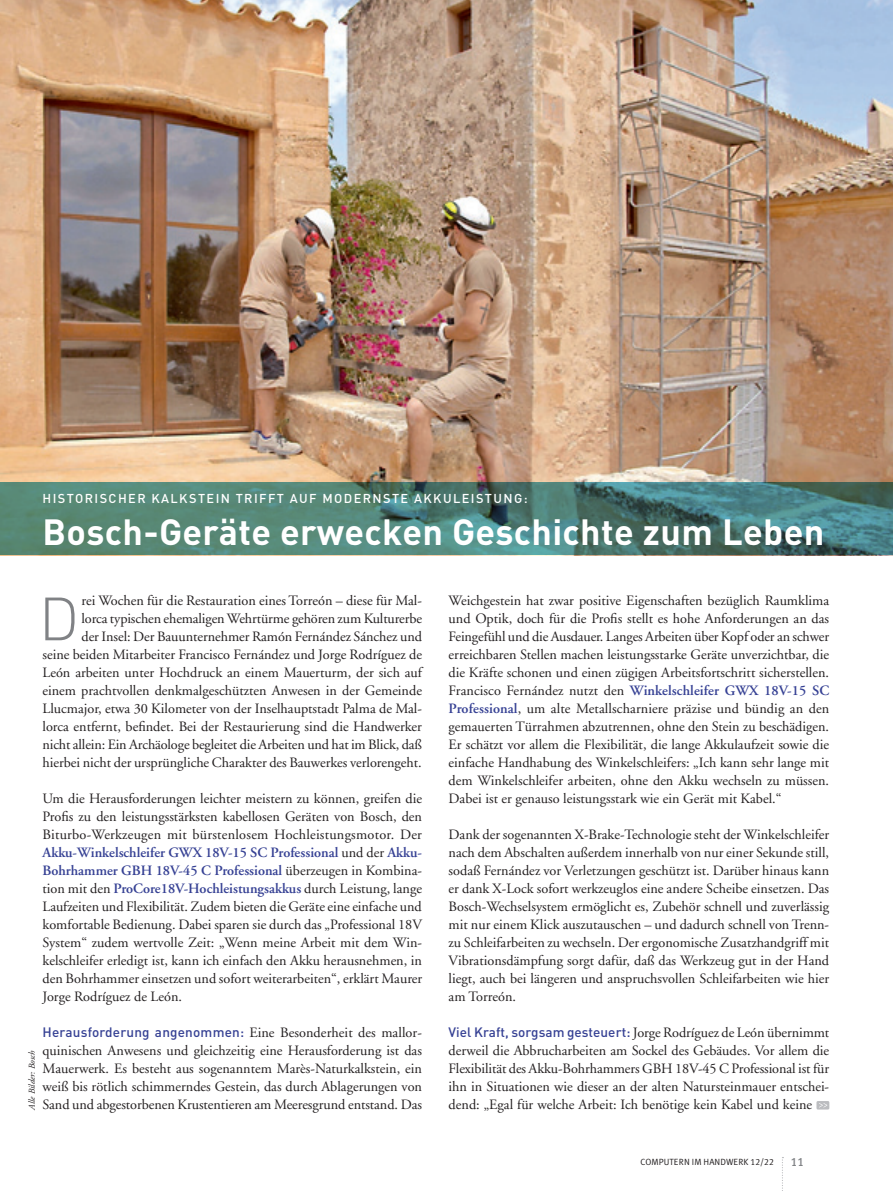
<style>
.page{position:relative;width:893px;height:1191px;background:#fff}
.page>*{position:absolute;margin:0;border:0;box-sizing:border-box;transform-origin:0 0}
.Initale{font:300 60px "DINOT";color:#808285}
._1_Artikelhead{font:700 36px "DINOT";letter-spacing:.01em;color:#fff}
._3_Fließtext{font:14.25px/18px "Adobe Garamond LT";color:#231f20;text-align:justify}
._3_Fließtext-2{font:500 13.5px "DINOT";letter-spacing:.015em;color:#364194}
.Overline_schwarz{font:500 12.75px "DINOT";letter-spacing:.11em;color:#fff}
._3_Fließtext-3{font:12px "Meta Plus Medium Caps";color:#808285}
._2_Einleitung_10_pt{font:9px "Meta Plus Normal Caps";color:#231f20}
._4_Bildlegende{font:italic 9px "Adobe Garamond LT";color:#231f20}
.s1{font-weight:600;color:#364194}
.s2{font-family:"Adobe Garamond LT";font-weight:400;font-size:14.25px;color:#231f20}
.s3{font-family:"DINOT";font-weight:500;font-size:13.5px;color:#364194}
</style>
<div class="page">
<img style="left:0;top:0;width:893px;height:483px">
<svg style="left:782px;top:1157px;width:1px;height:34px"></svg>
<div style="left:816px;top:1101px;width:13px;height:8px;background:#bcbdc0;border-radius:2px"></div>
<svg style="left:819px;top:1103px;width:8px;height:4px"></svg>
<svg style="left:0;top:483px;width:893px;height:72px;background:#4f7f76"></svg>
<p class="Overline_schwarz" style="left:43px;top:490px;width:486px">HISTORISCHER KALKSTEIN TRIFFT AUF MODERNSTE AKKULEISTUNG:</p>
<p class="_1_Artikelhead" style="left:43px;top:507px;width:783px">Bosch-Geräte erwecken Geschichte zum Leben</p>
<p class="_3_Fließtext" style="left:43px;top:591px;width:381px;text-align:right">rei Wochen für die Restauration eines Torreón – diese für Mal-<br>lorca typischen ehemaligen Wehrtürme gehören zum Kulturerbe<br>der Insel: Der Bauunternehmer Ramón Fernández Sánchez und<br>seine beiden Mitarbeiter Francisco Fernández und Jorge Rodríguez de León arbeiten unter Hochdruck an einem Mauerturm, der sich auf einem prachtvollen denkmalgeschützten Anwesen in der Gemeinde Llucmajor, etwa 30 Kilometer von der Inselhauptstadt Palma de Mal&shy;lorca entfernt, befindet. Bei der Restaurierung sind die Handwerker nicht allein: Ein Archäologe begleitet die Arbeiten und hat im Blick, daß hierbei nicht der ursprüngliche Charakter des Bauwerkes verlorengeht.</p>
<p class="_3_Fließtext" style="left:43px;top:789px;width:381px">Um die Herausforderungen leichter meistern zu können, greifen die Profis zu den leistungsstärksten kabellosen Geräten von Bosch, den Biturbo-Werkzeugen mit bürstenlosem Hochleistungsmotor. Der <span class="s1">Akku-Winkelschleifer GWX 18V-15 SC Professional</span> und der <span class="s1">Akku-Bohrhammer GBH 18V-45 C Professional</span> überzeugen in Kombina&shy;tion mit den <span class="s1">ProCore18V-Hochleistungsakkus</span> durch Leistung, lange Laufzeiten und Flexibilität. Zudem bieten die Geräte eine einfache und komfortable Bedienung. Dabei sparen sie durch das „Professional 18V System“ zudem wertvolle Zeit: „Wenn meine Arbeit mit dem Win&shy;kelschleifer erledigt ist, kann ich einfach den Akku herausnehmen, in den Bohrhammer einsetzen und sofort weiterarbeiten“, erklärt Maurer Jorge Rodríguez de León.</p>
<p class="_3_Fließtext-2" style="left:43px;top:1023px;width:381px">Herausforderung angenommen: <span class="s2">Eine Besonderheit des mallor-</span></p>
<p class="_3_Fließtext" style="left:43px;top:1041px;width:381px">quinischen Anwesens und gleichzeitig eine Herausforderung ist das Mauerwerk. Es besteht aus sogenanntem Marès-Naturkalkstein, ein weiß bis rötlich schimmerndes Gestein, das durch Ablagerungen von Sand und abgestorbenen Krustentieren am Meeresgrund entstand. Das</p>
<p class="Initale" style="left:39px;top:578px;width:42px">D</p>
<p class="_4_Bildlegende" style="left:27px;top:1109px;width:61px;rotate:-90deg">Alle Bilder: Bosch</p>
<p class="_3_Fließtext" style="left:449px;top:591px;width:382px">Weichgestein hat zwar positive Eigenschaften bezüglich Raumklima und Optik, doch für die Profis stellt es hohe Anforderungen an das Feingefühl und die Ausdauer. Langes Arbeiten über Kopf oder an schwer erreichbaren Stellen machen leistungsstarke Geräte unverzichtbar, die die Kräfte schonen und einen zügigen Arbeitsfortschritt sicherstellen.<br>Francisco Fernández nutzt den <span class="s1">Winkelschleifer GWX 18V-15 SC Professional</span>, um alte Metallscharniere präzise und bündig an den gemauerten Türrahmen abzutrennen, ohne den Stein zu beschädigen.<br>Er schätzt vor allem die Flexibilität, die lange Akkulaufzeit sowie die einfache Handhabung des Winkelschleifers: „Ich kann sehr lange mit dem Winkelschleifer arbeiten, ohne den Akku wechseln zu müssen.<br>Dabei ist er genauso leistungsstark wie ein Gerät mit Kabel.“</p>
<p class="_3_Fließtext" style="left:449px;top:825px;width:382px">Dank der sogenannten X-Brake-Technologie steht der Winkelschleifer nach dem Abschalten außerdem innerhalb von nur einer Sekunde still, sodaß Fernández vor Verletzungen geschützt ist. Darüber hinaus kann er dank X-Lock sofort werkzeuglos eine andere Scheibe einsetzen. Das Bosch-Wechselsystem ermöglicht es, Zubehör schnell und zuverlässig mit nur einem Klick auszutauschen – und dadurch schnell von Trenn&shy;zu Schleifarbeiten zu wechseln. Der ergonomische Zusatzhandgriff mit Vibrationsdämpfung sorgt dafür, daß das Werkzeug gut in der Hand liegt, auch bei längeren und anspruchsvollen Schleifarbeiten wie hier am Torreón.</p>
<p class="_3_Fließtext" style="left:449px;top:1023px;width:382px"><span class="s3">Viel Kraft, sorgsam gesteuert:</span> Jorge Rodríguez de León übernimmt derweil die Abbrucharbeiten am Sockel des Gebäudes. Vor allem die Flexibilität des Akku-Bohrhammers GBH 18V-45 C Professional ist für ihn in Situationen wie dieser an der alten Natursteinmauer entschei&shy;dend: „Egal für welche Arbeit: Ich benötige kein Kabel und keine</p>
<p class="_2_Einleitung_10_pt" style="left:641px;top:1157px;width:135px">COMPUTERN IM HANDWERK 12/22</p>
<p class="_3_Fließtext-3" style="left:791px;top:1154px;width:14px">11</p>
</div>
